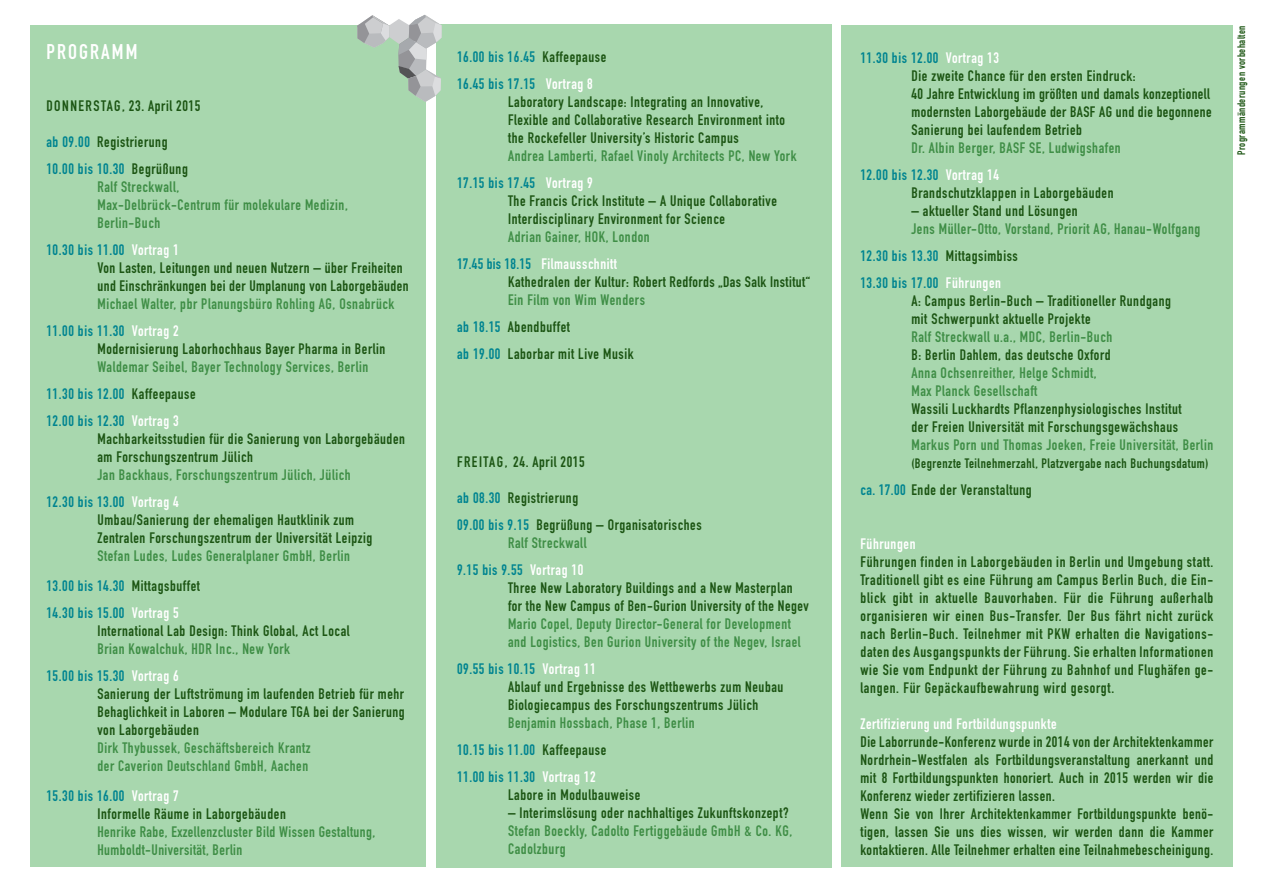
<style>
.page{position:relative;width:1263px;height:893px;background:#fff}
.page>*{position:absolute;margin:0;border:0;box-sizing:border-box;transform-origin:0 0}
.t1{font:21px "DIN Engschrift";letter-spacing:.1em;color:#fff}
.t2{font:15px/18px "DIN Engschrift";letter-spacing:.04em;color:#1c5513}
.t3{font:15px/27px "DIN Engschrift";letter-spacing:.04em;color:#3f8e46}
.t4{font:15px/27px "DIN Engschrift";letter-spacing:.04em;color:#008490}
.t5{font:15px "DIN Engschrift";letter-spacing:.04em;color:#fff}
.t6{font:13.5px "DIN Engschrift";letter-spacing:.04em;color:#1c5513}
.t7{font:10.8px "DIN Engschrift";letter-spacing:.04em;color:#1c5513}
.s1{color:#008490}
.s2{color:#fff}
.s3{color:#1c5513}
.s4{color:#3f8e46}
</style>
<div class="page">
<div style="left:436px;top:24px;width:395px;height:843px;background:#a8d7ae"></div>
<div style="left:30px;top:26px;width:396px;height:841px;background:#a8d7ae"></div>
<svg style="left:357px;top:15px;width:85px;height:87px"></svg>
<div style="left:841px;top:26px;width:391px;height:841px;background:#a8d7ae"></div>
<h1 class="t1" style="left:46px;top:39px;width:92px">PROGRAMM</h1>
<p class="t2" style="left:46px;top:97px;width:155px">DONNERSTAG, 23. April 2015</p>
<p class="t2" style="left:46px;top:128px;width:143px;line-height:27px"><span class="s1">ab 09.00</span> Registrierung<br><span class="s1">10.00 bis 10.30</span> Begrüßung</p>
<p class="t3" style="left:97px;top:178px;width:252px;line-height:18px">Ralf Streckwall,<br>Max-Delbrück-Centrum für molekulare Medizin,<br>Berlin-Buch</p>
<p class="t2" style="left:97px;top:241px;width:313px;text-indent:-51px"><span class="s1">10.30 bis 11.00</span> <span class="s2">Vortrag 1<br></span>Von Lasten, Leitungen und neuen Nutzern – über Freiheiten und Einschränkungen bei der Umplanung von Laborgebäuden</p>
<p class="t3" style="left:46px;top:290px;width:349px;text-indent:51px">Michael Walter, pbr Planungsbüro Rohling AG, Osnabrück<br><span class="s1">11.00 bis 11.30</span> <span class="s2">Vortrag 2</span></p>
<p class="t2" style="left:97px;top:340px;width:289px">Modernisierung Laborhochhaus Bayer Pharma in Berlin</p>
<p class="t3" style="left:46px;top:353px;width:323px;text-indent:51px">Waldemar Seibel, Bayer Technology Services, Berlin<br><span class="s1">11.30 bis 12.00</span> <span class="s3">Kaffeepause<br></span><span class="s1">12.00 bis 12.30</span> <span class="s2">Vortrag 3</span></p>
<p class="t2" style="left:97px;top:430px;width:309px">Machbarkeitsstudien für die Sanierung von Laborgebäuden am Forschungszentrum Jülich</p>
<p class="t3" style="left:46px;top:461px;width:306px;text-indent:51px">Jan Backhaus, Forschungszentrum Jülich, Jülich<br><span class="s1">12.30 bis 13.00</span> <span class="s2">Vortrag 4</span></p>
<p class="t2" style="left:97px;top:511px;width:276px">Umbau/Sanierung der ehemaligen Hautklinik zum<br>Zentralen Forschungszentrum der Universität Leipzig</p>
<p class="t3" style="left:46px;top:541px;width:305px;line-height:30px;text-indent:51px">Stefan Ludes, Ludes Generalplaner GmbH, Berlin<br><span class="s1">13.00 bis 14.30</span> <span class="s3">Mittagsbuffet</span></p>
<p class="t2" style="left:97px;top:604px;width:254px;text-indent:-51px"><span class="s1">14.30 bis 15.00</span> <span class="s2">Vortrag 5<br></span>International Lab Design: Think Global, Act Local</p>
<p class="t3" style="left:46px;top:635px;width:245px;text-indent:51px">Brian Kowalchuk, HDR Inc., New York<br><span class="s1">15.00 bis 15.30</span> <span class="s2">Vortrag 6</span></p>
<p class="t2" style="left:97px;top:685px;width:309px;text-align:justify">Sanierung der Luftströmung im laufenden Betrieb für mehr Behaglichkeit in Laboren – Modulare TGA bei der Sanierung von Laborgebäuden</p>
<p class="t3" style="left:97px;top:739px;width:215px;line-height:18px">Dirk Thybussek, Geschäftsbereich Krantz der Caverion Deutschland GmbH, Aachen</p>
<p class="t2" style="left:97px;top:787px;width:190px;text-indent:-51px"><span class="s1">15.30 bis 16.00</span> <span class="s2">Vortrag 7<br></span>Informelle Räume in Laborgebäuden</p>
<p class="t3" style="left:97px;top:823px;width:279px;line-height:18px">Henrike Rabe, Exzellenzcluster Bild Wissen Gestaltung,<br>Humboldt-Universität, Berlin</p>
<p class="t4" style="left:457px;top:43px;width:151px">16.00 bis 16.45 <span class="s3">Kaffeepause<br></span>16.45 bis 17.15 <span class="s2">Vortrag 8</span></p>
<p class="t2" style="left:508px;top:92px;width:278px">Laboratory Landscape: Integrating an Innovative,<br>Flexible and Collaborative Research Environment into the Rockefeller University’s Historic Campus</p>
<p class="t3" style="left:457px;top:142px;width:341px;text-indent:51px">Andrea Lamberti, Rafael Vinoly Architects PC, New York<br><span class="s1">17.15 bis 17.45</span> <span class="s2">Vortrag 9</span></p>
<p class="t2" style="left:508px;top:191px;width:270px">The Francis Crick Institute – A Unique Collaborative<br>Interdisciplinary Environment for Science</p>
<p class="t3" style="left:457px;top:223px;width:194px;text-indent:51px">Adrian Gainer, HOK, London<br><span class="s1">17.45 bis 18.15</span> <span class="s2">Filmausschnitt</span></p>
<p class="t2" style="left:508px;top:272px;width:303px">Kathedralen der Kultur: Robert Redfords „Das Salk Institut“</p>
<p class="t2" style="left:457px;top:286px;width:189px;line-height:27px;text-indent:51px"><span class="s4">Ein Film von Wim Wenders </span><span class="s1">ab 18.15</span> Abendbuffet<br><span class="s1">ab 19.00</span> Laborbar mit Live Musik</p>
<p class="t2" style="left:457px;top:452px;width:129px">FREITAG, 24. April 2015</p>
<p class="t2" style="left:457px;top:484px;width:246px;line-height:27px"><span class="s1">ab 08.30</span> Registrierung<br><span class="s1">09.00 bis 9.15</span> Begrüßung – Organisatorisches</p>
<p class="t3" style="left:457px;top:529px;width:131px;text-align:right">Ralf Streckwall<br><span class="s1">9.15 bis 9.55</span> <span class="s2">Vortrag 10</span></p>
<p class="t2" style="left:508px;top:578px;width:302px">Three New Laboratory Buildings and a New Masterplan for the New Campus of Ben-Gurion University of the Negev</p>
<p class="t3" style="left:508px;top:614px;width:294px;line-height:18px">Mario Copel, Deputy Director-General for Development and Logistics, Ben Gurion University of the Negev, Israel</p>
<p class="t2" style="left:508px;top:659px;width:277px;text-indent:-51px"><span class="s1">09.55 bis 10.15</span> <span class="s2">Vortrag 11<br></span>Ablauf und Ergebnisse des Wettbewerbs zum Neubau<br>Biologiecampus des Forschungszentrums Jülich</p>
<p class="t3" style="left:457px;top:709px;width:239px;text-indent:51px">Benjamin Hossbach, Phase 1, Berlin<br><span class="s1">10.15 bis 11.00</span> <span class="s3">Kaffeepause<br></span><span class="s1">11.00 bis 11.30</span> <span class="s2">Vortrag 12</span></p>
<p class="t2" style="left:508px;top:785px;width:134px">Labore in Modulbauweise</p>
<p class="t2" style="left:508px;top:803px;width:282px">– Interimslösung oder nachhaltiges Zukunftskonzept?</p>
<p class="t3" style="left:508px;top:821px;width:286px;line-height:18px">Stefan Boeckly, Cadolto Fertiggebäude GmbH &amp; Co. KG,<br>Cadolzburg</p>
<p class="t2" style="left:911px;top:49px;width:302px;text-indent:-51px"><span class="s1">11.30 bis 12.00</span> <span class="s2">Vortrag 13<br></span>Die zweite Chance für den ersten Eindruck:<br>40 Jahre Entwicklung im größten und damals konzeptionell modernsten Laborgebäude der BASF AG und die begonnene Sanierung bei laufendem Betrieb</p>
<p class="t3" style="left:860px;top:134px;width:262px;text-indent:51px">Dr. Albin Berger, BASF SE, Ludwigshafen<br><span class="s1">12.00 bis 12.30</span> <span class="s2">Vortrag 14</span></p>
<p class="t2" style="left:911px;top:184px;width:204px">Brandschutzklappen in Laborgebäuden</p>
<p class="t2" style="left:911px;top:202px;width:168px">– aktueller Stand und Lösungen</p>
<p class="t3" style="left:860px;top:215px;width:341px;text-indent:51px">Jens Müller-Otto, Vorstand, Priorit AG, Hanau-Wolfgang<br><span class="s1">12.30 bis 13.30</span> <span class="s3">Mittagsimbiss<br></span><span class="s1">13.30 bis 17.00</span> <span class="s2">Führungen</span></p>
<p class="t2" style="left:911px;top:292px;width:261px">A: Campus Berlin-Buch – Traditioneller Rundgang mit Schwerpunkt aktuelle Projekte</p>
<p class="t3" style="left:911px;top:323px;width:202px">Ralf Streckwall u.a., MDC, Berlin-Buch</p>
<p class="t2" style="left:911px;top:346px;width:201px">B: Berlin Dahlem, das deutsche Oxford</p>
<p class="t3" style="left:911px;top:364px;width:187px;line-height:18px">Anna Ochsenreither, Helge Schmidt,<br>Max Planck Gesellschaft</p>
<p class="t2" style="left:911px;top:400px;width:272px">Wassili Luckhardts Pflanzenphysiologisches Institut der Freien Universität mit Forschungsgewächshaus</p>
<p class="t3" style="left:911px;top:431px;width:303px">Markus Porn und Thomas Joeken, Freie Universität, Berlin</p>
<p class="t6" style="left:911px;top:455px;width:298px">(Begrenzte Teilnehmerzahl, Platzvergabe nach Buchungsdatum)</p>
<p class="t2" style="left:860px;top:481px;width:173px"><span class="s1">ca. 17.00</span> Ende der Veranstaltung</p>
<p class="t5" style="left:860px;top:535px;width:57px">Führungen</p>
<p class="t2" style="left:860px;top:553px;width:354px;text-align:justify">Führungen finden in Laborgebäuden in Berlin und Umgebung statt.<br>Traditionell gibt es eine Führung am Campus Berlin Buch, die Ein&shy;blick gibt in aktuelle Bauvorhaben. Für die Führung außerhalb organisieren wir einen Bus-Transfer. Der Bus fährt nicht zurück nach Berlin-Buch. Teilnehmer mit PKW erhalten die Navigations&shy;daten des Ausgangspunkts der Führung. Sie erhalten Informationen wie Sie vom Endpunkt der Führung zu Bahnhof und Flughäfen ge&shy;langen. Für Gepäckaufbewahrung wird gesorgt.</p>
<p class="t5" style="left:860px;top:715px;width:198px">Zertifizierung und Fortbildungspunkte</p>
<p class="t2" style="left:860px;top:733px;width:354px">Die Laborrunde-Konferenz wurde in 2014 von der Architektenkammer Nordrhein-Westfalen als Fortbildungsveranstaltung anerkannt und mit 8 Fortbildungspunkten honoriert. Auch in 2015 werden wir die Konferenz wieder zertifizieren lassen.<br>Wenn Sie von Ihrer Architektenkammer Fortbildungspunkte benö&shy;tigen, lassen Sie uns dies wissen, wir werden dann die Kammer kontaktieren. Alle Teilnehmer erhalten eine Teilnahmebescheinigung.</p>
<p class="t7" style="left:1235px;top:155px;width:131px;rotate:-90deg">Programmänderungen vorbehalten</p>
</div>
